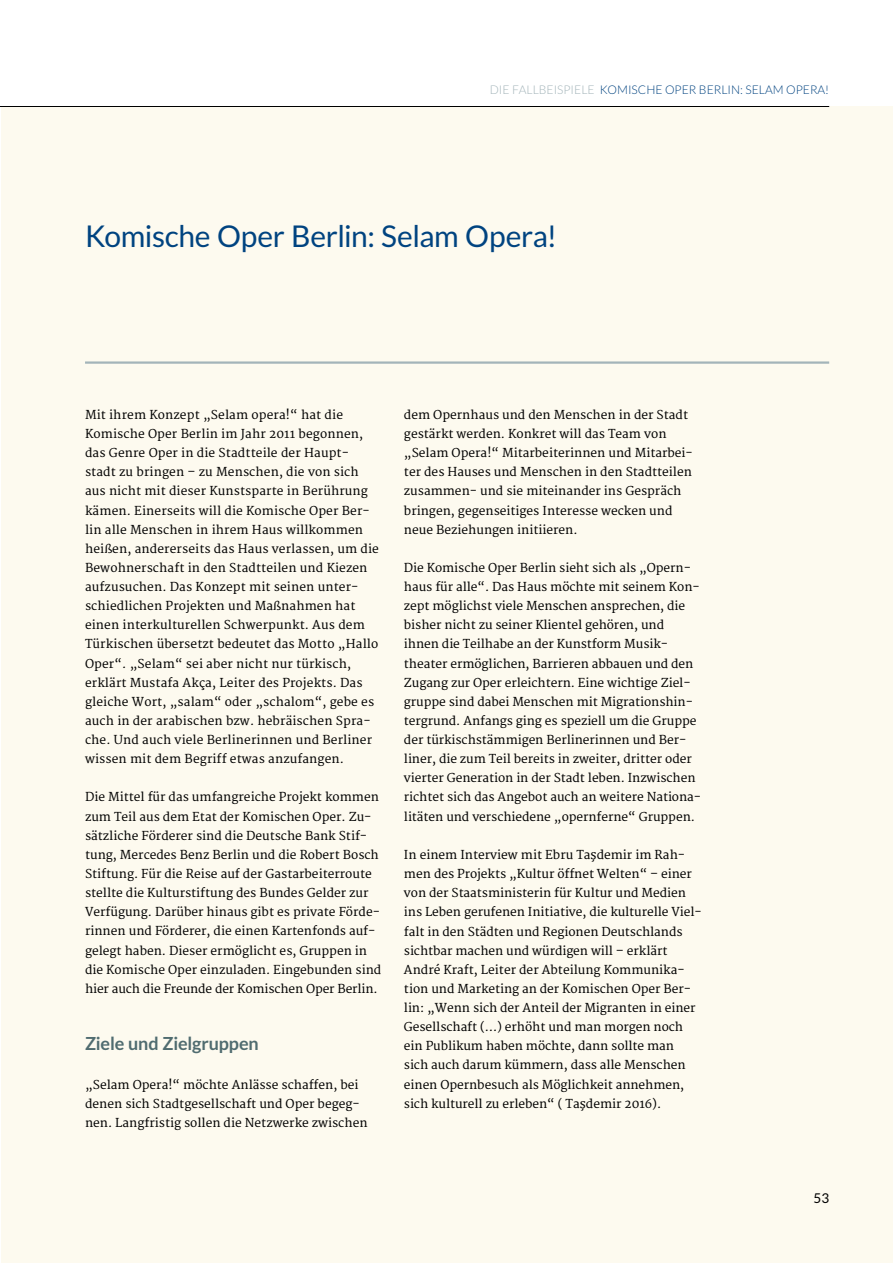
<style>
.page{position:relative;width:893px;height:1263px;background:#fff}
.page>*{position:absolute;margin:0;border:0;box-sizing:border-box;transform-origin:0 0}
.t1{font:30px "Lato";letter-spacing:-.01em;color:#004380}
.t2{font:700 18px "Lato";letter-spacing:-.01em;color:#506c70}
.t3{font:13.5px "Lato";color:#000}
.t4{font:12px/19.2px "Merriweather";color:#000}
.t5{font:300 12px "Lato";color:#004380}
.t6{font:300 12px "Lato";color:#a3b4b9}
.s1{color:#a3b4b9}
.s2{font-family:"Cambria";font-size:14.25px}
</style>
<div class="page">
<div style="left:1px;top:106px;width:892px;height:1157px;background:#fdfaef"></div>
<hr style="left:0;top:106px;width:829px;height:1px;background:#000">
<hr style="left:85px;top:361px;width:744px;height:3px;background:#a3b4b9">
<p class="t6" style="left:490px;top:83px;width:30px">DI E FALLB</p>
<p class="t6" style="left:547px;top:83px;width:13px">EISPI</p>
<p class="t5" style="left:574px;top:83px;width:256px"><span class="s1">ELE</span> KOMISCHE OPER BERLIN: SELAM OPERA!</p>
<h1 class="t1" style="left:85px;top:219px;width:474px">Komische Oper Berlin: Selam Opera!</h1>
<p class="t4" style="left:85px;top:405px;width:295px">Mit ihrem Konzept „Selam opera!“ hat die Komische Oper Berlin im Jahr 2011 begonnen, das Genre Oper in die Stadtteile der Haupt&shy;stadt zu bringen – zu Menschen, die von sich aus nicht mit dieser Kunstsparte in Berührung kämen. Einerseits will die Komische Oper Ber&shy;lin alle Menschen in ihrem Haus willkommen heißen, andererseits das Haus verlassen, um die Bewohnerschaft in den Stadtteilen und Kiezen aufzusuchen. Das Konzept mit seinen unter&shy;schiedlichen Projekten und Maßnahmen hat einen interkulturellen Schwerpunkt. Aus dem Türkischen übersetzt bedeutet das Motto „Hallo Oper“. „Selam“ sei aber nicht nur türkisch, erklärt Mustafa Akça, Leiter des Projekts. Das gleiche Wort, „salam“ oder „schalom“, gebe es auch in der arabischen bzw. hebräischen Spra&shy;che. Und auch viele Berlinerinnen und Berliner wissen mit dem Begriff etwas anzufangen.</p>
<p class="t4" style="left:85px;top:788px;width:298px">Die Mittel für das umfangreiche Projekt kommen zum Teil aus dem Etat der Komischen Oper. Zu&shy;sätzliche Förderer sind die Deutsche Bank Stif&shy;tung, Mercedes Benz Berlin und die Robert Bosch Stiftung. Für die Reise auf der Gastarbeiterroute stellte die Kulturstiftung des Bundes Gelder zur Verfügung. Darüber hinaus gibt es private Förde&shy;rinnen und Förderer, die einen Kartenfonds auf&shy;gelegt haben. Dieser ermöglicht es, Gruppen in die Komische Oper einzuladen. Eingebunden sind hier auch die Freunde der Komischen Oper Berlin.</p>
<h2 class="t2" style="left:85px;top:1033px;width:175px">Ziele und Zielgruppen</h2>
<p class="t4" style="left:85px;top:1075px;width:284px">„Selam Opera!“ möchte Anlässe schaffen, bei denen sich Stadtgesellschaft und Oper begeg&shy;nen. Langfristig sollen die Netzwerke zwischen</p>
<p class="t4" style="left:404px;top:405px;width:290px">dem Opernhaus und den Menschen in der Stadt gestärkt werden. Konkret will das Team von „Selam Opera!“ Mitarbeiterinnen und Mitarbei&shy;ter des Hauses und Menschen in den Stadtteilen zusammen- und sie miteinander ins Gespräch bringen, gegenseitiges Interesse wecken und neue Beziehungen initiieren.</p>
<p class="t4" style="left:404px;top:558px;width:299px">Die Komische Oper Berlin sieht sich als „Opern&shy;haus für alle“. Das Haus möchte mit seinem Kon&shy;zept möglichst viele Menschen ansprechen, die bisher nicht zu seiner Klientel gehören, und ihnen die Teilhabe an der Kunstform Musik&shy;theater ermöglichen, Barrieren abbauen und den Zugang zur Oper erleichtern. Eine wichtige Ziel&shy;gruppe sind dabei Menschen mit Migrationshin&shy;tergrund. Anfangs ging es speziell um die Gruppe der türkischstämmigen Berlinerinnen und Ber&shy;liner, die zum Teil bereits in zweiter, dritter oder vierter Generation in der Stadt leben. Inzwischen richtet sich das Angebot auch an weitere Nationa&shy;litäten und verschiedene „opernferne“ Gruppen.</p>
<p class="t4" style="left:404px;top:845px;width:299px">In einem Interview mit Ebru Ta<span class="s2">ş</span>demir im Rah&shy;men des Projekts „Kultur öffnet Welten“ – einer von der Staatsministerin für Kultur und Medien ins Leben gerufenen Initiative, die kulturelle Viel&shy;falt in den Städten und Regionen Deutschlands sichtbar machen und würdigen will – erklärt André Kraft, Leiter der Abteilung Kommunika&shy;tion und Marketing an der Komischen Oper Ber&shy;lin: „Wenn sich der Anteil der Migranten in einer Gesellschaft (…) erhöht und man morgen noch ein Publikum haben möchte, dann sollte man<br>sich auch darum kümmern, dass alle Menschen einen Opernbesuch als Möglichkeit annehmen, sich kulturell zu erleben“ ( Ta<span class="s2">ş</span>demir 2016).</p>
<p class="t3" style="left:813px;top:1191px;width:17px">53</p>
</div>
